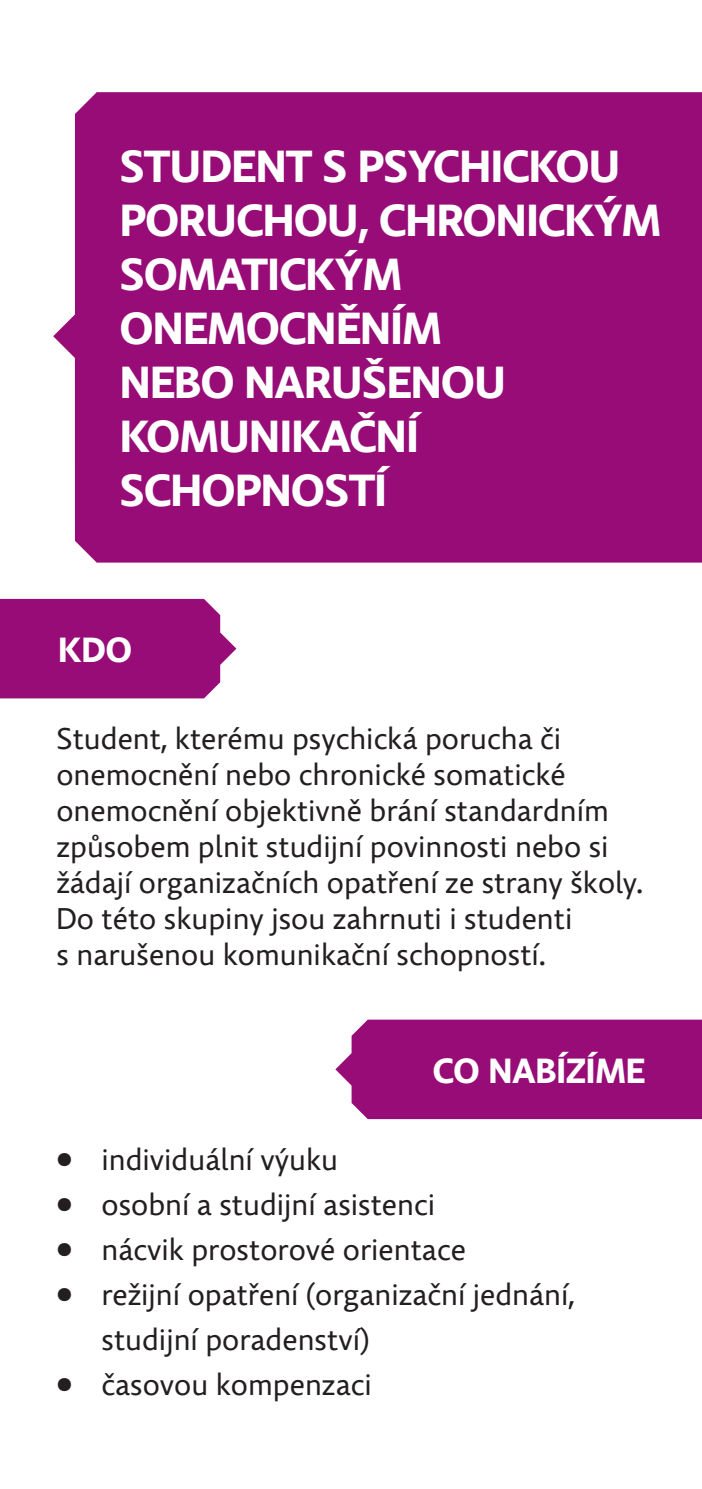
<style>
.page{position:relative;width:702px;height:1489px;background:#fff}
.page>*{position:absolute;margin:0;border:0;box-sizing:border-box;transform-origin:0 0}
.t1{font:700 45px/54px "Comenia Sans";letter-spacing:-.01em;color:#fff}
.t2{font:700 35px "Comenia Sans";color:#fff}
.t3{font:30px/36px "Comenia Sans";color:#231f20}
</style>
<div class="page">
<div style="left:0;top:599px;width:236px;height:99px;background:#970c76"></div>
<div style="left:335px;top:1019px;width:367px;height:100px;background:#970c76"></div>
<div style="left:53px;top:92px;width:649px;height:470px;background:#970c76"></div>
<h1 class="t1" style="left:120px;top:141px;width:542px">STUDENT S PSYCHICKOU<br>PORUCHOU, CHRONICKÝM<br>SOMATICKÝM<br>ONEMOCNĚNÍM<br>NEBO NARUŠENOU<br>KOMUNIKAČNÍ<br>SCHOPNOSTÍ</h1>
<p class="t2" style="left:58px;top:627px;width:75px">KDO</p>
<p class="t3" style="left:56px;top:721px;width:588px">Student, kterému psychická porucha či onemocnění nebo chronické somatické onemocnění objektivně brání standardním způsobem plnit studijní povinnosti nebo si žádají organizačních opatření ze strany školy.<br>Do této skupiny jsou zahrnuti i studenti<br>s narušenou komunikační schopností.</p>
<p class="t2" style="left:433px;top:1047px;width:214px">CO NABÍZÍME</p>
<p class="t3" style="left:56px;top:1142px;width:283px">• individuální výuku</p>
<p class="t3" style="left:56px;top:1187px;width:380px">• osobní a studijní asistenci</p>
<p class="t3" style="left:56px;top:1232px;width:411px">• nácvik prostorové orientace</p>
<p class="t3" style="left:101px;top:1272px;width:475px;line-height:45px;text-indent:-45px">• režijní opatření (organizační jednání, studijní poradenství)</p>
<p class="t3" style="left:56px;top:1367px;width:317px">• časovou kompenzaci</p>
</div>
